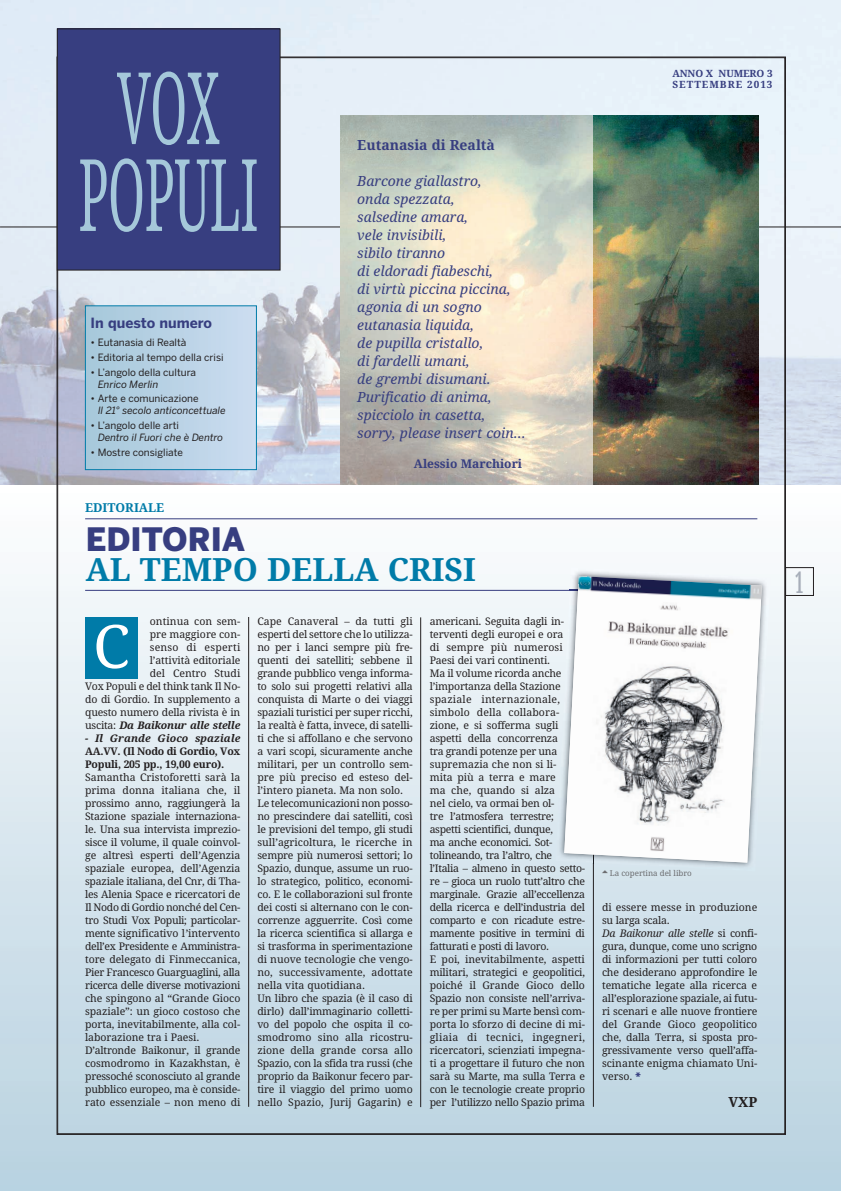
<style>
.page{position:relative;width:841px;height:1191px;background:#fff}
.page>*{position:absolute;margin:0;border:0;box-sizing:border-box;transform-origin:0 0}
.t1{font:100px/86.8px "Droid Serif";letter-spacing:-.01em;color:#a5c8da;text-align:center;scale:.5 1}
.t2{font:60px "Droid Serif";color:#fff}
.t3{font:700 32px "Droid Serif";color:#007ba8}
.t4{font:900 32px "Benton Sans";color:#373e80}
.t5{font:700 30px "Droid Serif";color:#a7aeb9;scale:.5 1}
.t6{font:italic 14px/18px "Droid Serif";color:#373e80}
.t7{font:700 14px "Droid Serif";color:#373e80}
.t8{font:700 14px "Benton Sans";color:#373e80}
.t9{font:700 14px "Droid Serif";color:#231f20}
.t10{font:700 12.3px "Droid Serif";color:#007ba8}
.t11{font:700 12px "Droid Serif";color:#373e80}
.t12{font:10.5px/13px "Droid Serif";letter-spacing:-.02em;color:#231f20}
.t13{font:700 10.5px/13px "Droid Serif";letter-spacing:-.02em;color:#231f20}
.t14{font:italic 700 10.5px "Droid Serif";letter-spacing:.005em;color:#231f20}
.t15{font:10px "Benton Sans";color:#231f20}
.t16{font:italic 10px "Benton Sans";color:#231f20}
.t17{font:700 10px/11px "Droid Serif";letter-spacing:.1em;color:#373e80}
.t18{font:8px "Droid Serif";letter-spacing:-.005em;color:#6c6d70}
.s1{font-weight:700;font-style:italic}
.s2{font-style:italic}
.s3{font-family:"Benton Sans";font-weight:900;color:#373e80}
</style>
<div class="page">
<div style="left:0;top:485px;width:840px;height:705px;background:linear-gradient(to bottom,#fcfdfd,#b6cfde)"></div>
<img style="left:0;top:0;width:840px;height:485px">
<hr style="left:0;top:227px;width:840px;height:1px;background:#231f20">
<div style="left:785px;top:567px;width:28px;height:28px;border:1px solid #231f20"></div>
<div style="left:57px;top:29px;width:223px;height:241px;background:#373e80"></div>
<div style="left:57px;top:28px;width:223px;height:242px;border:1px solid #231f20"></div>
<div style="left:85px;top:616px;width:53px;height:62px;background:#007ba8"></div>
<hr style="left:85px;top:518px;width:672px;height:1px;background:#373e80">
<hr style="left:85px;top:589px;width:672px;height:1px;background:#373e80">
<hr style="left:248px;top:617px;width:1px;height:489px;background:#231f20">
<img style="left:340px;top:115px;width:254px;height:369px">
<img style="left:594px;top:115px;width:164px;height:369px">
<hr style="left:420px;top:617px;width:1px;height:489px;background:#231f20">
<div style="left:86px;top:306px;width:170px;height:163px;background:linear-gradient(to right,#a6c8da,#ccddf0)"></div>
<div style="left:85px;top:305px;width:172px;height:165px;border:1px solid #007ba8"></div>
<hr style="left:593px;top:617px;width:1px;height:489px;background:#231f20">
<img style="left:555px;top:567px;width:215px;height:304px">
<img style="left:564px;top:576px;width:197px;height:286px">
<svg style="left:602px;top:870px;width:5px;height:3px"></svg>
<h1 class="t1" style="left:78px;top:66px;width:362px">VOX<br>POPULI</h1>
<p class="t17" style="left:672px;top:68px;width:102px">ANNO X NUMERO 3<br>SETTEMBRE 2013</p>
<h3 class="t7" style="left:357px;top:137px;width:139px">Eutanasia di Realtà</h3>
<p class="t6" style="left:357px;top:172px;width:170px">Barcone giallastro,<br>onda spezzata,<br>salsedine amara,<br>vele invisibili,<br>sibilo tiranno<br>di eldoradi fiabeschi,<br>di virtù piccina piccina, agonia di un sogno eutanasia liquida,<br>de pupilla cristallo,<br>di fardelli umani,<br>de grembi disumani.<br>Purificatio di anima, spicciolo in casetta, sorry, please insert coin…</p>
<p class="t11" style="left:414px;top:457px;width:110px">Alessio Marchiori</p>
<h3 class="t8" style="left:91px;top:315px;width:123px">In questo numero</h3>
<p class="t15" style="left:91px;top:336px;width:97px">• Eutanasia di Realtà</p>
<p class="t15" style="left:91px;top:351px;width:135px">• Editoria al tempo della crisi</p>
<p class="t15" style="left:91px;top:366px;width:107px">• L’angolo della cultura</p>
<p class="t16" style="left:98px;top:378px;width:62px">Enrico Merlin</p>
<p class="t15" style="left:91px;top:393px;width:109px">• Arte e comunicazione</p>
<p class="t16" style="left:98px;top:405px;width:129px">Il 21° secolo anticoncettuale</p>
<p class="t15" style="left:91px;top:420px;width:90px">• L’angolo delle arti</p>
<p class="t16" style="left:98px;top:431px;width:127px">Dentro il Fuori che è Dentro</p>
<p class="t15" style="left:91px;top:447px;width:94px">• Mostre consigliate</p>
<p class="t10" style="left:85px;top:500px;width:81px">EDITORIALE</p>
<h3 class="t4" style="left:86px;top:521px;width:161px">EDITORIA</h3>
<h3 class="t3" style="left:86px;top:551px;width:392px">AL TEMPO DELLA CRISI</h3>
<p class="t12" style="left:85px;top:615px;width:157px;text-align:right">ontinua con sem-<br>pre maggiore con-<br>senso di esperti<br>l’at tività editoriale<br>del Centro Studi<br>Vox Populi e del think tank Il No&shy;do di Gordio. In supplemento a questo numero della rivista è in uscita: <span class="s1">Da Baikonur alle stelle</span></p>
<p class="t14" style="left:85px;top:732px;width:157px">- Il Gran de Gioco spaziale</p>
<p class="t13" style="left:85px;top:745px;width:157px">AA.VV. (Il Nodo di Gordio, Vox<br>Populi, 205 pp., 19,00 euro).</p>
<p class="t12" style="left:85px;top:771px;width:157px">Samantha Cristoforetti sarà la prima donna italiana che, il prossimo anno, raggiungerà la<br>Stazione spaziale internaziona&shy;le. Una sua intervista imprezio&shy;sisce il volume, il quale coinvol&shy;ge altresì esperti dell’Agenzia spaziale europea, dell’Agenzia spaziale italiana, del Cnr, di Tha&shy;les Alenia Space e ricercatori de<br>Il Nodo di Gordio nonché del Cen&shy;tro Studi Vox Populi; particolar&shy;mente significativo l’intervento dell’ex Presidente e Amministra&shy;tore delegato di Finmec ca nica,<br>Pier Francesco Guar guaglini, alla ricerca delle diverse motivazioni che spingono al “Grande Gioco spaziale”: un gioco costoso che porta, inevitabilmente, alla col&shy;laborazione tra i Paesi.<br>D’altronde Baikonur, il grande cosmodromo in Kazakhstan, è pressoché sconosciuto al grande pubblico europeo, ma è conside&shy;rato essenziale – non meno di</p>
<h2 class="t2" style="left:93px;top:612px;width:38px">C</h2>
<p class="t12" style="left:257px;top:614px;width:157px">Cape Canaveral – da tutti gli esperti del settore che lo utilizza&shy;no per i lanci sempre più fre&shy;quenti dei satelliti; sebbene il grande pubblico venga informa&shy;to solo sui progetti relativi alla conquista di Marte o dei viaggi spaziali turistici per super ricchi, la realtà è fatta, invece, di satelli&shy;ti che si affollano e che servono a vari scopi, sicuramente anche militari, per un controllo sem&shy;pre più preciso ed esteso del&shy;l’intero pianeta. Ma non solo.<br>Le telecomunicazioni non posso&shy;no prescindere dai satelliti, così le previsioni del tempo, gli studi sull’agricoltura, le ricerche in sempre più numerosi settori; lo<br>Spazio, dunque, assume un ruo&shy;lo strategico, politico, economi&shy;co. E le collaborazioni sul fronte dei costi si alternano con le con&shy;correnze agguerrite. Così come la ricerca scientifica si allarga e si trasforma in sperimentazione di nuove tecnologie che vengo&shy;no, successivamente, adottate nella vita quotidiana.<br>Un libro che spazia (è il caso di dirlo) dall’immaginario colletti&shy;vo del popolo che ospita il co&shy;smodromo sino alla ricostru&shy;zione della grande corsa allo<br>Spazio, con la sfida tra russi (che proprio da Baikonur fecero par&shy;tire il viaggio del primo uomo nello Spazio, Jurij Gagarin) e</p>
<p class="t12" style="left:429px;top:614px;width:157px">americani. Seguita dagli in&shy;terventi degli europei e ora<br>di sempre più numerosi<br>Paesi dei vari continenti.<br>Ma il volume ricorda anche l’importanza della Stazione spaziale internazionale, simbolo della collabora - zione, e si sofferma sugli aspetti della concorrenza<br>tra grandi potenze per una supremazia che non si li-<br>mita più a terra e mare<br>ma che, quando si alza<br>nel cielo, va ormai ben ol-<br>tre l’atmosfera terrestre; aspetti scientifici, dunque,<br>ma anche economici. Sot&shy;tolineando, tra l’altro, che<br>l’Italia – almeno in questo setto&shy;re – gioca un ruolo tutt’altro che marginale. Grazie all’eccellenza della ricerca e dell’industria del comparto e con ricadute estre&shy;mamente positive in termini di fatturati e posti di lavoro.<br>E poi, inevitabilmente, aspetti militari, strategici e geopolitici, poiché il Grande Gioco dello<br>Spazio non consiste nell’arriva&shy;re per primi su Marte bensì com&shy;porta lo sforzo di decine di mi&shy;gliaia di tecnici, ingegneri, ri cercatori, scienziati impegna&shy;ti a progettare il futuro che non sarà su Marte, ma sulla Terra e con le tecnologie create proprio per l’utilizzo nello Spazio prima</p>
<p class="t18" style="left:609px;top:868px;width:83px">La copertina del libro</p>
<p class="t12" style="left:602px;top:900px;width:157px">di essere messe in produzione su larga scala.<br><span class="s2">Da Baikonur alle stelle</span> si confi&shy;gura, dunque, come uno scrigno di informazioni per tutti coloro che desiderano approfondire le tematiche legate alla ricerca e all’esplorazione spaziale, ai futu&shy;ri scenari e alle nuove frontiere del Grande Gioco geopolitico che, dalla Terra, si sposta pro&shy;gressivamente verso quell’affa&shy;scinante enigma chiamato Uni&shy;verso. <span class="s3">*</span></p>
<h3 class="t9" style="left:728px;top:1093px;width:30px">VXP</h3>
<h3 class="t5" style="left:795px;top:564px;width:18px">1</h3>
</div>
